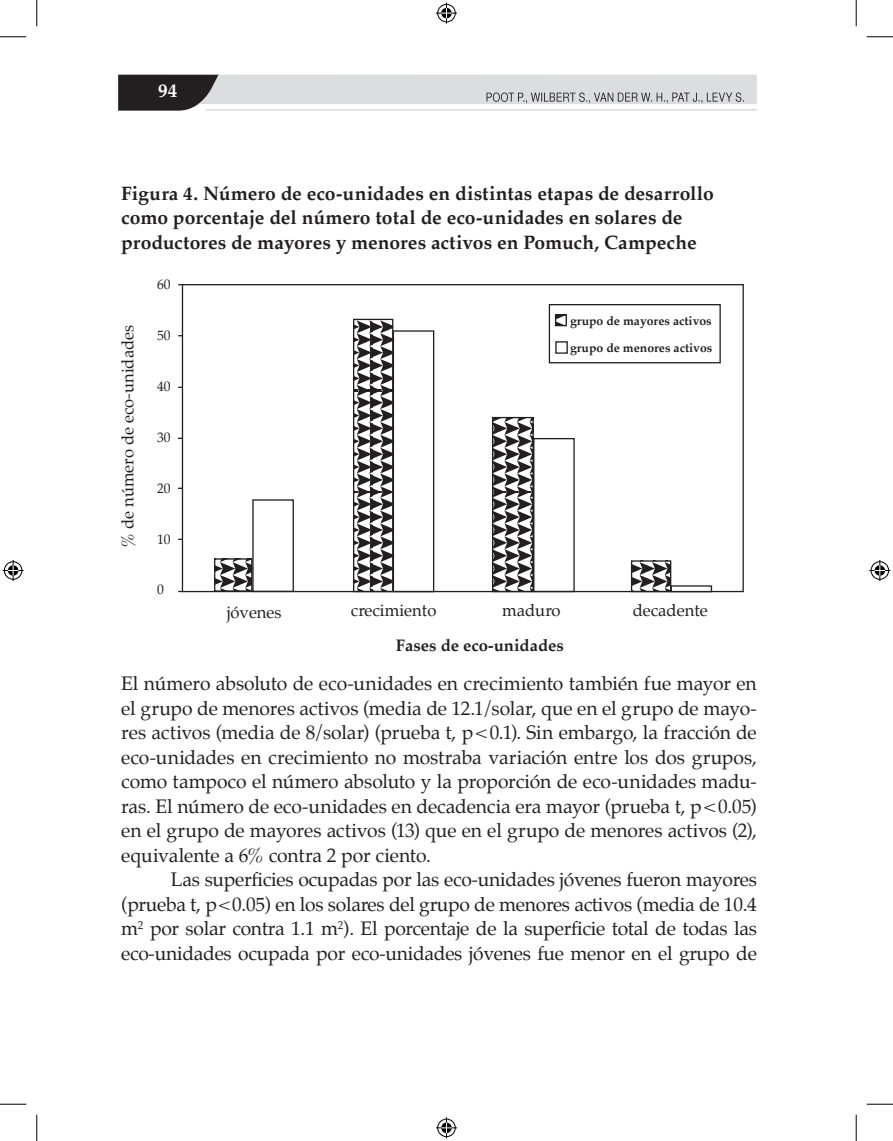
<style>
.page{position:relative;width:893px;height:1141px;background:#fff}
.page>*{position:absolute;margin:0;border:0;box-sizing:border-box;transform-origin:0 0}
.t1{font:19.25px/24.5px "Palatino";letter-spacing:-.015em;color:#231f20;text-align:justify}
.t2{font:700 19.25px/24.5px "Palatino";letter-spacing:.005em;color:#231f20}
.t3{font:700 19.25px "Palatino";color:#fff}
.t4{font:16.62px "Palatino";color:#231f20}
.t5{font:700 16.62px "Palatino";color:#231f20}
.t6{font:13.65px "Palatino";color:#231f20}
.t7{font:700 12.25px "Palatino";color:#231f20}
</style>
<div class="page">
<svg style="left:118px;top:75px;width:638px;height:36px;background:#c2c2c4"></svg>
<svg style="left:181px;top:284px;width:563px;height:308px"></svg>
<svg style="left:0;top:36px;width:26px;height:1px"></svg>
<svg style="left:866px;top:36px;width:26px;height:1px"></svg>
<svg style="left:0;top:1103px;width:26px;height:1px"></svg>
<svg style="left:866px;top:1103px;width:26px;height:1px"></svg>
<svg style="left:36px;top:0;width:1px;height:26px"></svg>
<svg style="left:36px;top:1114px;width:1px;height:26px"></svg>
<svg style="left:855px;top:0;width:1px;height:26px"></svg>
<svg style="left:855px;top:1114px;width:1px;height:26px"></svg>
<svg style="left:436px;top:3px;width:21px;height:21px"></svg>
<svg style="left:436px;top:1117px;width:21px;height:20px"></svg>
<svg style="left:3px;top:560px;width:21px;height:21px"></svg>
<svg style="left:869px;top:560px;width:20px;height:21px"></svg>
<p class="t3" style="left:158px;top:74px;width:21px">94</p>
<p class="t2" style="left:121px;top:180px;width:593px">Figura 4. Número de eco-unidades en distintas etapas de desarrollo como porcentaje del número total de eco-unidades en solares de productores de mayores y menores activos en Pomuch, Campeche</p>
<p class="t4" style="left:114px;top:547px;width:224px;rotate:-90deg">% de número de eco-unidades</p>
<p class="t6" style="left:157px;top:273px;width:15px">60</p>
<p class="t6" style="left:157px;top:324px;width:15px">50</p>
<p class="t6" style="left:157px;top:375px;width:15px">40</p>
<p class="t6" style="left:157px;top:426px;width:15px">30</p>
<p class="t6" style="left:157px;top:477px;width:15px">20</p>
<p class="t6" style="left:157px;top:528px;width:15px">10</p>
<p class="t6" style="left:157px;top:577px;width:8px">0</p>
<p class="t7" style="left:569px;top:310px;width:143px">grupo de mayores activos</p>
<p class="t7" style="left:569px;top:337px;width:144px">grupo de menores activos</p>
<p class="t4" style="left:226px;top:597px;width:56px">jóvenes</p>
<p class="t4" style="left:351px;top:596px;width:87px">crecimiento</p>
<p class="t4" style="left:502px;top:596px;width:60px">maduro</p>
<p class="t4" style="left:632px;top:596px;width:76px">decadente</p>
<p class="t5" style="left:395px;top:631px;width:169px">Fases de eco-unidades</p>
<p class="t1" style="left:121px;top:671px;width:636px">El número absoluto de eco-unidades en crecimiento también fue mayor en el grupo de menores activos (media de 12.1/solar, que en el grupo de mayo&shy;res activos (media de 8/solar) (prueba t, p&lt;0.1). Sin embargo, la fracción de eco-unidades en crecimiento no mostraba variación entre los dos grupos, como tampoco el número absoluto y la proporción de eco-unidades madu&shy;ras. El número de eco-unidades en decadencia era mayor (prueba t, p&lt;0.05) en el grupo de mayores activos (13) que en el grupo de menores activos (2), equivalente a 6% contra 2 por ciento.</p>
<p class="t1" style="left:121px;top:867px;width:637px;text-indent:50px">Las superficies ocupadas por las eco-unidades jóvenes fueron mayores (prueba t, p&lt;0.05) en los solares del grupo de menores activos (media de 10.4 m<sup>2</sup> por solar contra 1.1 m<sup>2</sup>). El porcentaje de la superficie total de todas las eco-unidades ocupada por eco-unidades jóvenes fue menor en el grupo de</p>
</div>
